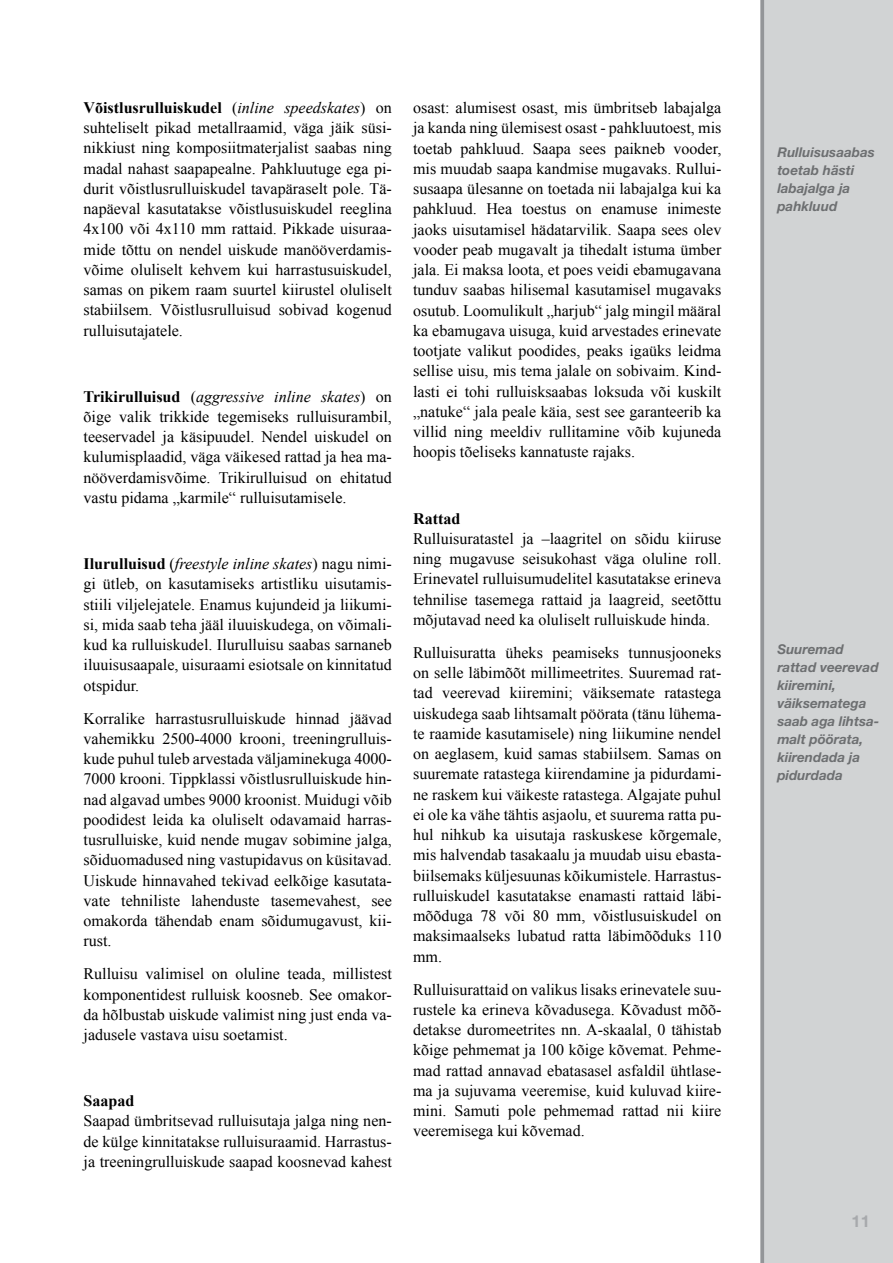
<style>
.page{position:relative;width:893px;height:1263px;background:#fff}
.page>*{position:absolute;margin:0;border:0;box-sizing:border-box;transform-origin:0 0}
.t1{font:700 16.5px "Helvetica Neue EE";color:#a7a9ac}
.t2{font:16.05px/20.2px "Times New Roman";color:#000;text-align:justify}
.t3{font:700 16.05px "Times New Roman";color:#000}
.t4{font:italic 700 13.5px/18px "Helvetica Neue EE";color:#6d6f71}
.s1{font-weight:700}
.s2{font-style:italic}
</style>
<div class="page">
<div style="left:760px;top:0;width:133px;height:1263px;background:#d1d3d4"></div>
<p class="t2" style="left:84px;top:97px;width:310px"><span class="s1">Võistlusrulluiskudel</span> (<span class="s2">inline speedskates</span>) on suhteliselt pikad metallraamid, väga jäik süsi&shy;nikkiust ning komposiitmaterjalist saabas ning madal nahast saapapealne. Pahkluutuge ega pi&shy;durit võistlusrulluiskudel tavapäraselt pole. Tä&shy;napäeval kasutatakse võistlusuiskudel reeglina 4x100 või 4x110 mm rattaid. Pikkade uisuraa&shy;mide tõttu on nendel uiskude manööverdamis&shy;võime oluliselt kehvem kui harrastusuiskudel, samas on pikem raam suurtel kiirustel oluliselt stabiilsem. Võistlusrulluisud sobivad kogenud rulluisutajatele.</p>
<p class="t2" style="left:84px;top:386px;width:310px"><span class="s1">Trikirulluisud</span> (<span class="s2">aggressive inline skates</span>) on õige valik trikkide tegemiseks rulluisurambil, teeservadel ja käsipuudel. Nendel uiskudel on kulumisplaadid, väga väikesed rattad ja hea ma&shy;nööverdamisvõime. Trikirulluisud on ehitatud vastu pidama „karmile“ rulluisutamisele.</p>
<p class="t2" style="left:84px;top:553px;width:310px"><span class="s1">Ilurulluisud</span> (<span class="s2">freestyle inline skates</span>) nagu nimi&shy;gi ütleb, on kasutamiseks artistliku uisutamis&shy;stiili viljelejatele. Enamus kujundeid ja liikumi&shy;si, mida saab teha jääl iluuiskudega, on võimali&shy;kud ka rulluiskudel. Ilurulluisu saabas sarnaneb iluuisusaapale, uisuraami esiotsale on kinnitatud otspidur.</p>
<p class="t2" style="left:84px;top:708px;width:310px">Korralike harrastusrulluiskude hinnad jäävad vahemikku 2500-4000 krooni, treeningrulluis&shy;kude puhul tuleb arvestada väljaminekuga 4000- 7000 krooni. Tippklassi võistlusrulluiskude hin&shy;nad algavad umbes 9000 kroonist. Muidugi võib poodidest leida ka oluliselt odavamaid harras&shy;tusrulluiske, kuid nende mugav sobimine jalga, sõiduomadused ning vastupidavus on küsitavad.<br>Uiskude hinnavahed tekivad eelkõige kasutata&shy;vate tehniliste lahenduste tasemevahest, see omakorda tähendab enam sõidumugavust, kii&shy;rust.</p>
<p class="t2" style="left:84px;top:963px;width:310px">Rulluisu valimisel on oluline teada, millistest komponentidest rulluisk koosneb. See omakor&shy;da hõlbustab uiskude valimist ning just enda va&shy;jadusele vastava uisu soetamist.</p>
<p class="t3" style="left:84px;top:1089px;width:52px">Saapad</p>
<p class="t2" style="left:84px;top:1110px;width:310px">Saapad ümbritsevad rulluisutaja jalga ning nen&shy;de külge kinnitatakse rulluisuraamid. Harrastus&shy;ja treeningrulluiskude saapad koosnevad kahest</p>
<p class="t2" style="left:413px;top:97px;width:310px">osast: alumisest osast, mis ümbritseb labajalga ja kanda ning ülemisest osast - pahkluutoest, mis toetab pahkluud. Saapa sees paikneb vooder, mis muudab saapa kandmise mugavaks. Rullui&shy;susaapa ülesanne on toetada nii labajalga kui ka pahkluud. Hea toestus on enamuse inimeste jaoks uisutamisel hädatarvilik. Saapa sees olev vooder peab mugavalt ja tihedalt istuma ümber jala. Ei maksa loota, et poes veidi ebamugavana tunduv saabas hilisemal kasutamisel mugavaks osutub. Loomulikult „harjub“ jalg mingil määral ka ebamugava uisuga, kuid arvestades erinevate tootjate valikut poodides, peaks igaüks leidma sellise uisu, mis tema jalale on sobivaim. Kind&shy;lasti ei tohi rulluisksaabas loksuda või kuskilt „natuke“ jala peale käia, sest see garanteerib ka villid ning meeldiv rullitamine võib kujuneda hoopis tõeliseks kannatuste rajaks.</p>
<p class="t3" style="left:413px;top:507px;width:49px">Rattad</p>
<p class="t2" style="left:413px;top:528px;width:310px">Rulluisuratastel ja –laagritel on sõidu kiiruse ning mugavuse seisukohast väga oluline roll.<br>Erinevatel rulluisumudelitel kasutatakse erineva tehnilise tasemega rattaid ja laagreid, seetõttu mõjutavad need ka oluliselt rulluiskude hinda.</p>
<p class="t2" style="left:413px;top:642px;width:310px">Rulluisuratta üheks peamiseks tunnusjooneks on selle läbimõõt millimeetrites. Suuremad rat&shy;tad veerevad kiiremini; väiksemate ratastega uiskudega saab lihtsamalt pöörata (tänu lühema&shy;te raamide kasutamisele) ning liikumine nendel on aeglasem, kuid samas stabiilsem. Samas on suuremate ratastega kiirendamine ja pidurdami&shy;ne raskem kui väikeste ratastega. Algajate puhul ei ole ka vähe tähtis asjaolu, et suurema ratta pu&shy;hul nihkub ka uisutaja raskuskese kõrgemale, mis halvendab tasakaalu ja muudab uisu ebasta&shy;biilsemaks küljesuunas kõikumistele. Harrastus&shy;rulluiskudel kasutatakse enamasti rattaid läbi&shy;mõõduga 78 või 80 mm, võistlusuiskudel on maksimaalseks lubatud ratta läbimõõduks 110 mm.</p>
<p class="t2" style="left:413px;top:979px;width:310px">Rulluisurattaid on valikus lisaks erinevatele suu&shy;rustele ka erineva kõvadusega. Kõvadust mõõ&shy;detakse duromeetrites nn. A-skaalal, 0 tähistab kõige pehmemat ja 100 kõige kõvemat. Pehme&shy;mad rattad annavad ebatasasel asfaldil ühtlase&shy;ma ja sujuvama veeremise, kuid kuluvad kiire&shy;mini. Samuti pole pehmemad rattad nii kiire veeremisega kui kõvemad.</p>
<p class="t4" style="left:777px;top:143px;width:99px">Rulluisusaabas toetab hästi labajalga ja pahkluud</p>
<p class="t4" style="left:777px;top:640px;width:104px">Suuremad rattad veerevad kiiremini, väikse-matega saab aga lihtsa&shy;malt pöörata, kiirendada ja pidurdada</p>
<p class="t1" style="left:852px;top:1211px;width:20px">11</p>
</div>
